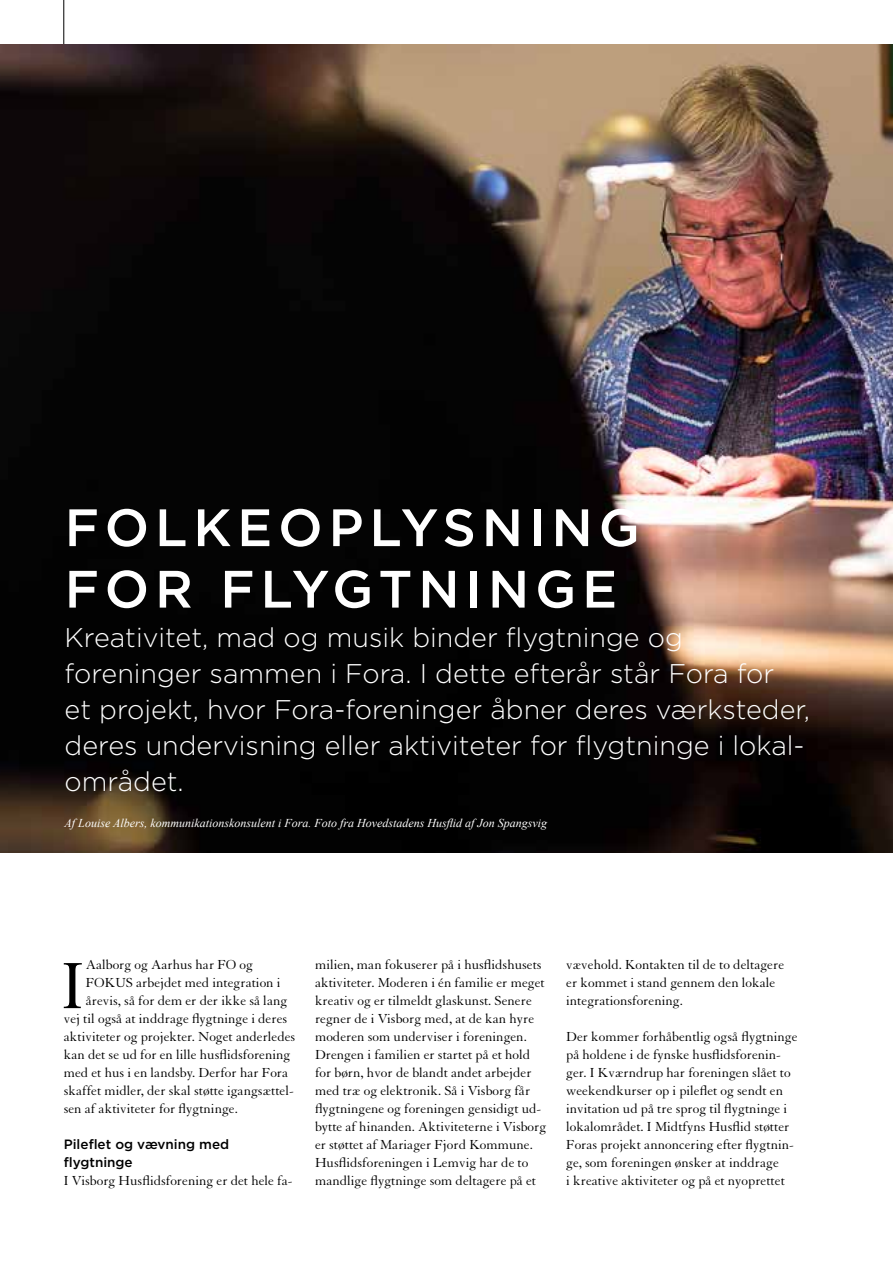
<style>
.page{position:relative;width:893px;height:1263px;background:#fff}
.page>*{position:absolute;margin:0;border:0;box-sizing:border-box;transform-origin:0 0}
.t1{font:71.1px "Granjon LT Std";color:#000}
.t2{font:500 52.5px/61.5px "Gotham";letter-spacing:.11em;color:#fff}
.t3{font:300 27px/36px "Gotham";color:#fff}
.t4{font:14.25px/18px "Granjon LT Std";color:#000}
.t5{font:500 13.5px/18px "Gotham Pro";color:#000}
.t6{font:italic 12px "Times New Roman";color:#fff}
</style>
<div class="page">
<hr style="left:64px;top:0;width:1px;height:54px;background:#000">
<img style="left:0;top:45px;width:893px;height:807px">
<h2 class="t2" style="left:65px;top:496px;width:577px">FOLKEOPLYSNING<br>FOR FLYGTNINGE</h2>
<h3 class="t3" style="left:65px;top:618px;width:747px">Kreativitet, mad og musik binder flygtninge og foreninger sammen i Fora. I dette efterår står Fora for<br>et projekt, hvor Fora-foreninger åbner deres værksteder, deres undervisning eller aktiviteter for flygtninge i lokal&shy;området.</h3>
<p class="t6" style="left:65px;top:814px;width:484px">Af Louise Albers, kommunikationskonsulent i Fora. Foto fra Hovedstadens Husflid af Jon Spangsvig</p>
<h1 class="t1" style="left:61px;top:948px;width:27px">I</h1>
<p class="t4" style="left:86px;top:956px;width:169px">Aalborg og Aarhus har FO og</p>
<p class="t4" style="left:86px;top:974px;width:196px">FOKUS arbejdet med integration i</p>
<p class="t4" style="left:86px;top:992px;width:203px">årevis, så for dem er der ikke så lang</p>
<p class="t4" style="left:64px;top:1010px;width:225px">vej til også at inddrage flygtninge i deres</p>
<p class="t4" style="left:64px;top:1028px;width:233px">aktiviteter og projekter. Noget anderledes</p>
<p class="t4" style="left:64px;top:1046px;width:228px">kan det se ud for en lille husflidsforening</p>
<p class="t4" style="left:64px;top:1064px;width:226px">med et hus i en landsby. Derfor har Fora</p>
<p class="t4" style="left:64px;top:1082px;width:232px">skaffet midler, der skal støtte igangsættel-</p>
<p class="t4" style="left:64px;top:1100px;width:176px">sen af aktiviteter for flygtninge.</p>
<p class="t5" style="left:64px;top:1135px;width:167px">Pileflet og vævning med flygtninge</p>
<p class="t4" style="left:64px;top:1172px;width:230px">I Visborg Husflidsforening er det hele fa-</p>
<p class="t4" style="left:315px;top:956px;width:233px">milien, man fokuserer på i husflidshusets aktiviteter. Moderen i én familie er meget kreativ og er tilmeldt glaskunst. Senere regner de i Visborg med, at de kan hyre moderen som underviser i foreningen.<br>Drengen i familien er startet på et hold for børn, hvor de blandt andet arbejder med træ og elektronik. Så i Visborg får flygtningene og foreningen gensidigt ud&shy;bytte af hinanden. Aktiviteterne i Visborg er støttet af Mariager Fjord Kommune.<br>Husflidsforeningen i Lemvig har de to mandlige flygtninge som deltagere på et</p>
<p class="t4" style="left:566px;top:956px;width:219px">vævehold. Kontakten til de to deltagere er kommet i stand gennem den lokale integrationsforening.</p>
<p class="t4" style="left:566px;top:1028px;width:233px">Der kommer forhåbentlig også flygtninge på holdene i de fynske husflidsforenin&shy;ger. I Kværndrup har foreningen slået to weekendkurser op i pileflet og sendt en invitation ud på tre sprog til flygtninge i lokalområdet. I Midtfyns Husflid støtter Foras projekt annoncering efter flygtnin&shy;ge, som foreningen ønsker at inddrage<br>i kreative aktiviteter og på et nyoprettet</p>
</div>
